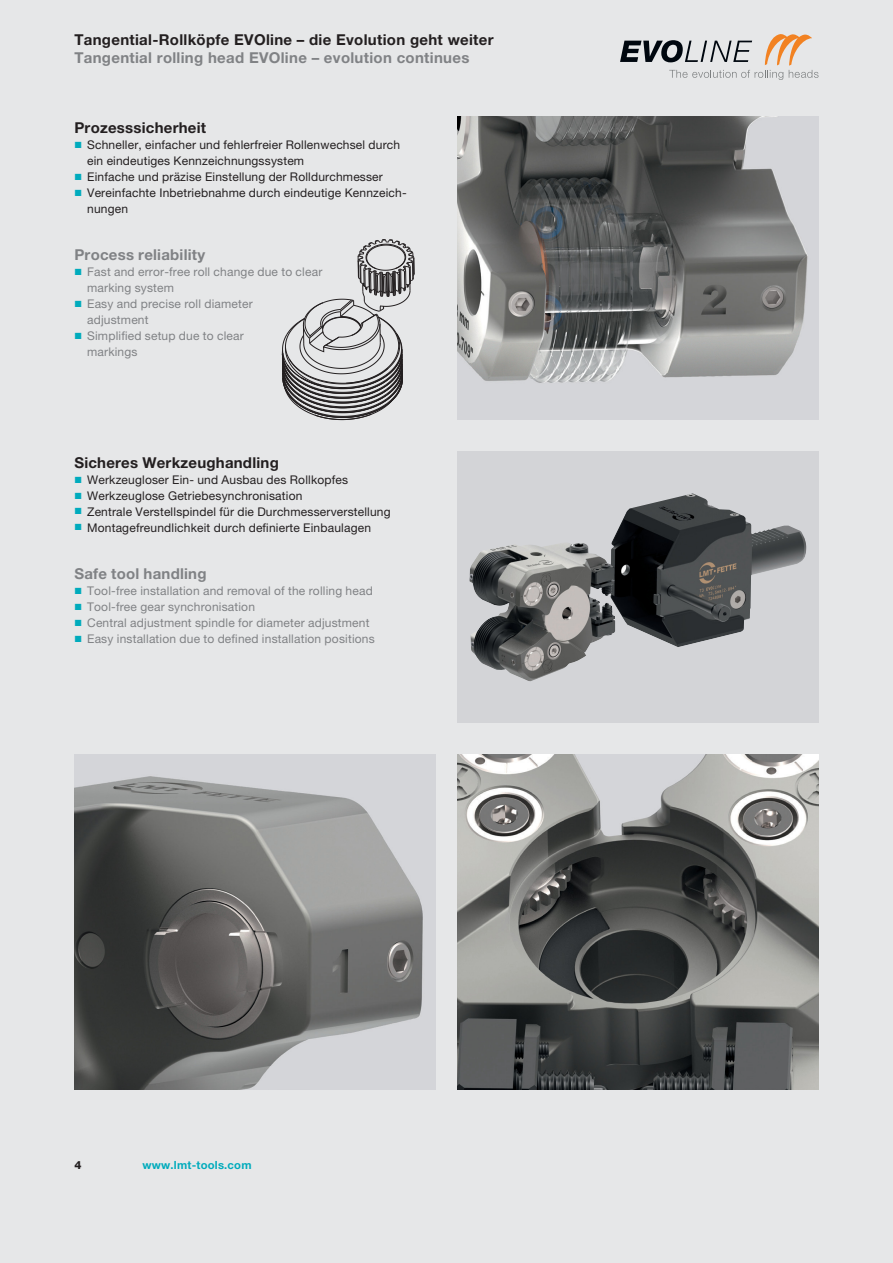
<style>
.page{position:relative;width:893px;height:1263px;background:#e6e7e8}
.page>*{position:absolute;margin:0;border:0;box-sizing:border-box;transform-origin:0 0}
.t1{font:700 15px "Helvetica Neue LT Pro";letter-spacing:.02em;color:#231f20}
.t2{font:700 15px "Helvetica Neue LT Pro";letter-spacing:.02em;color:#808285}
.t3{font:12px/15.9px "Helvetica Neue LT Pro";letter-spacing:.015em;color:#231f20}
.t4{font:12px/15.9px "Helvetica Neue LT Pro";letter-spacing:.015em;color:#808285}
.t5{font:700 11.25px "Helvetica Neue LT Pro";letter-spacing:.02em;color:#00abbc}
.t6{font:800 11.25px "Helvetica Neue LT Pro";color:#231f20}
.s1{color:#00abbd}
.s2{color:#00abbc}
</style>
<div class="page">
<img style="left:457px;top:117px;width:362px;height:303px">
<div style="left:457px;top:452px;width:362px;height:271px;background:#d3d4d7"></div>
<img style="left:469px;top:493px;width:337px;height:188px">
<img style="left:457px;top:755px;width:362px;height:335px">
<svg style="left:282px;top:239px;width:133px;height:181px"></svg>
<svg style="left:620px;top:34px;width:198px;height:46px"></svg>
<img style="left:74px;top:755px;width:362px;height:335px">
<p class="t1" style="left:74px;top:34px;width:421px">Tangential-Rollköpfe EVOline – die Evolution geht weiter</p>
<p class="t2" style="left:74px;top:52px;width:396px">Tangential rolling head EVOline – evolution continues</p>
<p class="t1" style="left:74px;top:122px;width:133px">Prozesssicherheit</p>
<p class="t3" style="left:74px;top:138px;width:327px"><span class="s1">◼</span> Schneller, einfacher und fehlerfreier Rollenwechsel durch</p>
<p class="t3" style="left:87px;top:154px;width:219px">ein eindeutiges Kennzeichnungssystem</p>
<p class="t3" style="left:74px;top:170px;width:310px"><span class="s1">◼</span> Einfache und präzise Einstellung der Rolldurchmesser</p>
<p class="t3" style="left:74px;top:186px;width:334px"><span class="s1">◼</span> Vereinfachte Inbetriebnahme durch eindeutige Kennzeich-</p>
<p class="t3" style="left:87px;top:202px;width:42px">nungen</p>
<p class="t2" style="left:74px;top:250px;width:132px">Process reliability</p>
<p class="t4" style="left:74px;top:265px;width:249px"><span class="s2">◼</span> Fast and error-free roll change due to clear</p>
<p class="t4" style="left:87px;top:281px;width:88px">marking system</p>
<p class="t4" style="left:74px;top:297px;width:180px"><span class="s2">◼</span> Easy and precise roll diameter</p>
<p class="t4" style="left:87px;top:313px;width:63px">adjustment</p>
<p class="t4" style="left:74px;top:329px;width:171px"><span class="s2">◼</span> Simplified setup due to clear</p>
<p class="t4" style="left:87px;top:345px;width:52px">markings</p>
<p class="t1" style="left:74px;top:457px;width:206px">Sicheres Werkzeughandling</p>
<p class="t3" style="left:74px;top:473px;width:318px"><span class="s1">◼</span> Werkzeugloser Ein- und Ausbau des Rollkopfes<br><span class="s1">◼</span> Werkzeuglose Getriebesynchronisation<br><span class="s1">◼</span> Zentrale Verstellspindel für die Durchmesserverstellung <span class="s1">◼</span> Montagefreundlichkeit durch definierte Einbaulagen</p>
<p class="t2" style="left:74px;top:569px;width:134px">Safe tool handling</p>
<p class="t4" style="left:74px;top:584px;width:302px"><span class="s2">◼</span> Tool-free installation and removal of the rolling head <span class="s2">◼</span> Tool-free gear synchronisation<br><span class="s2">◼</span> Central adjustment spindle for diameter adjustment <span class="s2">◼</span> Easy installation due to defined installation positions</p>
<p class="t6" style="left:74px;top:1161px;width:9px">4</p>
<p class="t5" style="left:142px;top:1161px;width:111px">www.lmt-tools.com</p>
</div>
